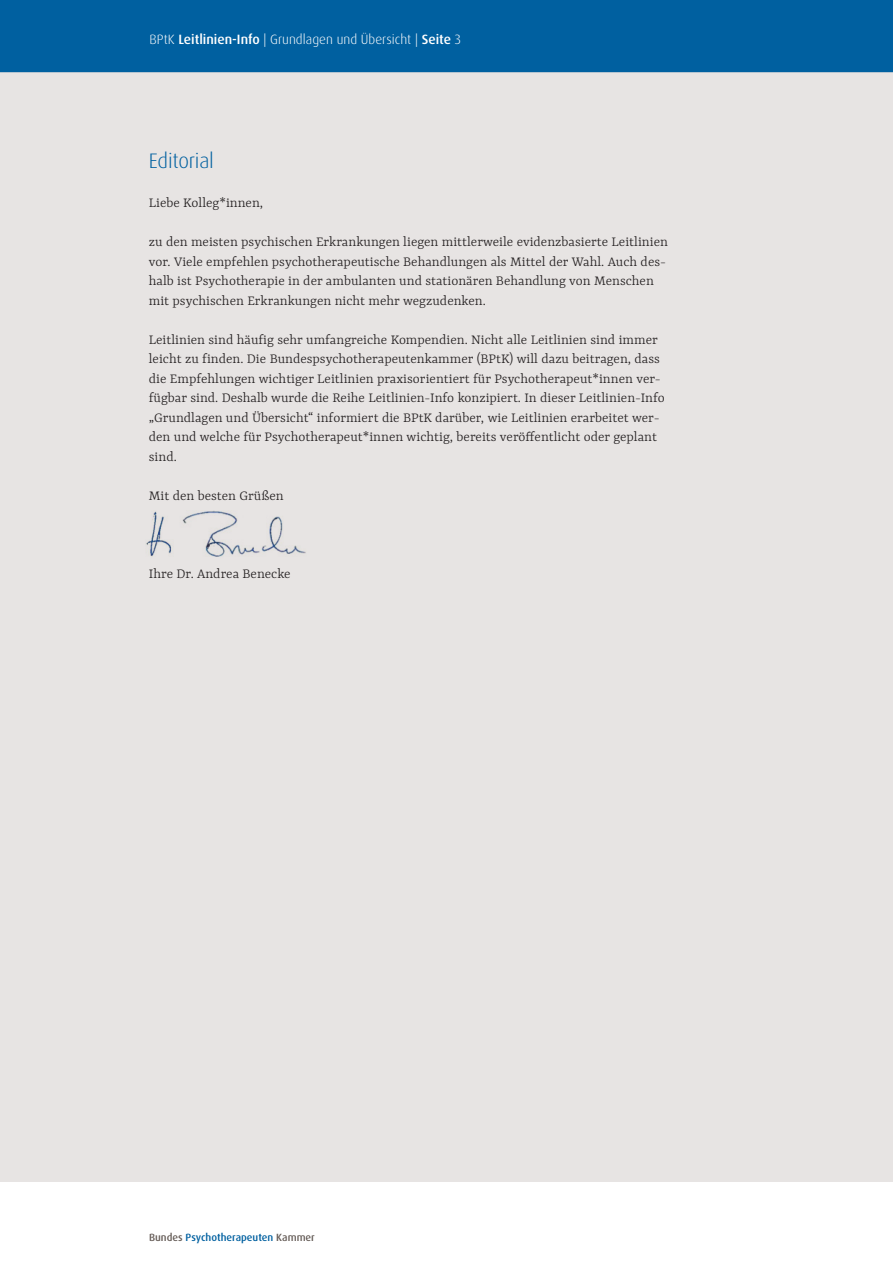
<style>
.page{position:relative;width:893px;height:1263px;background:#fff}
.page>*{position:absolute;margin:0;border:0;box-sizing:border-box;transform-origin:0 0}
.H1_headline_14_16{font:300 21px "Dax OT";letter-spacing:-.01em;color:#0060a0}
.fliesstext_yrsa_10_12{font:300 15px/19.5px "Yrsa";color:#231f20}
.t1{font:300 13.5px "Dax OT";color:#fff}
.t2{font:500 10.5px "Dax OT";color:#0060a0}
.s1{font-weight:500}
.s2{color:#655c57}
</style>
<div class="page">
<div style="left:0;top:0;width:893px;height:72px;background:#0060a0"></div>
<div style="left:0;top:72px;width:893px;height:1110px;background:#e7e4e3"></div>
<img style="left:146px;top:510px;width:160px;height:47px">
<p class="t1" style="left:149px;top:31px;width:313px">BPtK <span class="s1">Leitlinien-Info</span> | Grundlagen und Übersicht | <span class="s1">Seite</span> 3</p>
<h1 class="H1_headline_14_16" style="left:149px;top:148px;width:67px">Editorial</h1>
<p class="fliesstext_yrsa_10_12" style="left:149px;top:193px;width:116px">Liebe Kolleg*innen,</p>
<p class="fliesstext_yrsa_10_12" style="left:149px;top:232px;width:521px">zu den meisten psychischen Erkrankungen liegen mittlerweile evidenzbasierte Leitlinien vor. Viele empfehlen psychotherapeutische Behandlungen als Mittel der Wahl. Auch des&shy;halb ist Psychotherapie in der ambulanten und stationären Behandlung von Menschen mit psychischen Erkrankungen nicht mehr wegzudenken.</p>
<p class="fliesstext_yrsa_10_12" style="left:149px;top:329px;width:517px">Leitlinien sind häufig sehr umfangreiche Kompendien. Nicht alle Leitlinien sind immer leicht zu finden. Die Bundespsychotherapeutenkammer (BPtK) will dazu beitragen, dass die Empfehlungen wichtiger Leitlinien praxisorientiert für Psychotherapeut*innen ver&shy;fügbar sind. Deshalb wurde die Reihe Leitlinien-Info konzipiert. In dieser Leitlinien-Info „Grundlagen und Übersicht“ informiert die BPtK darüber, wie Leitlinien erarbeitet wer&shy;den und welche für Psychotherapeut*innen wichtig, bereits veröffentlicht oder geplant sind.</p>
<p class="fliesstext_yrsa_10_12" style="left:149px;top:485px;width:136px">Mit den besten Grüßen</p>
<p class="fliesstext_yrsa_10_12" style="left:149px;top:563px;width:143px">Ihre Dr. Andrea Benecke</p>
<p class="t2" style="left:149px;top:1230px;width:167px"><span class="s2">Bundes</span> Psychotherapeuten <span class="s2">Kammer</span></p>
</div>
